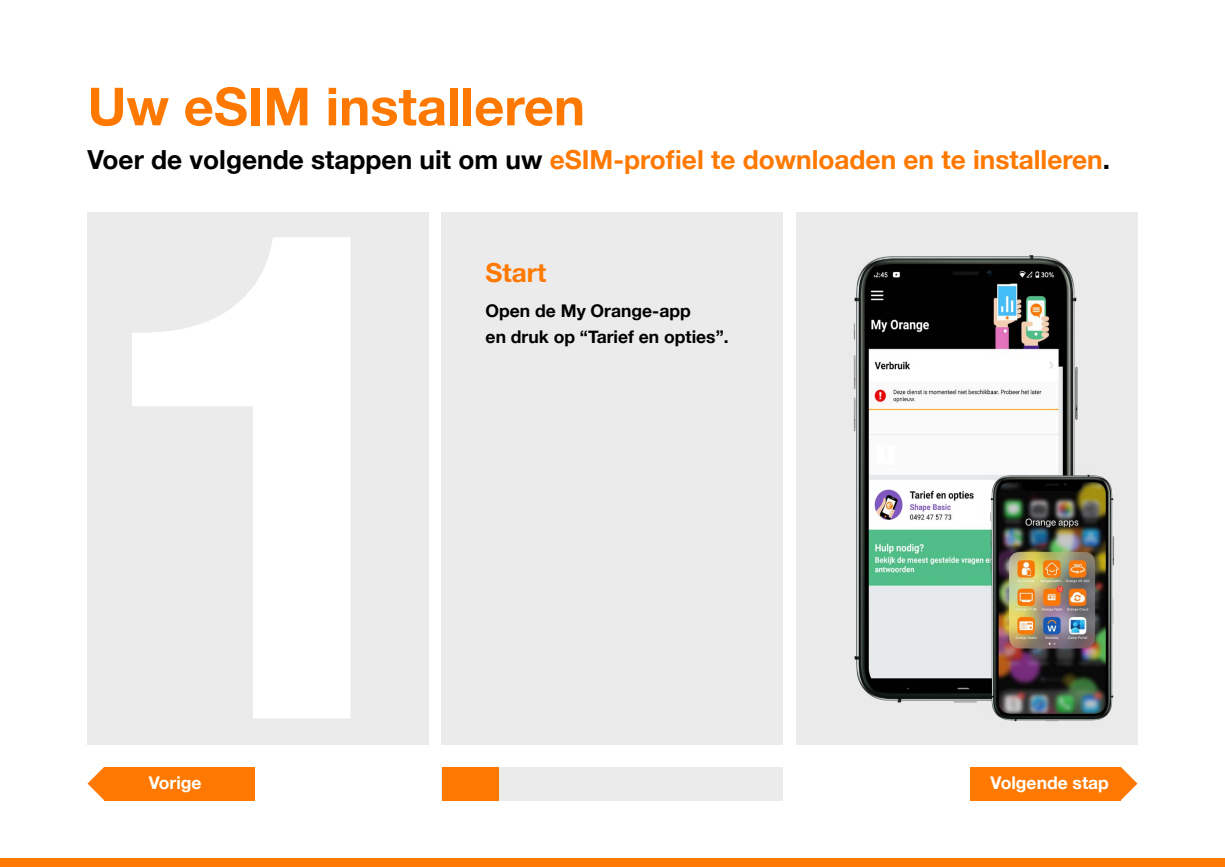
<style>
.page{position:relative;width:1225px;height:867px;background:#fff}
.page>*{position:absolute;margin:0;border:0;box-sizing:border-box;transform-origin:0 0}
.t1{font:700 52.5px "Helvetica Neue";color:#ff7900}
.t2{font:700 26.25px "Helvetica Neue";color:#ff7900}
.t3{font:700 17.5px/26.2px "Helvetica Neue";color:#000}
.t4{font:700 17.5px "Helvetica Neue";color:#fff}
.s1{color:#000}
</style>
<div class="page">
<div style="left:442px;top:213px;width:341px;height:531px;background:#ebebeb"></div>
<div style="left:88px;top:213px;width:341px;height:531px;background:#ebebeb"></div>
<div style="left:796px;top:213px;width:342px;height:531px;background:#ebebeb"></div>
<div style="left:0;top:858px;width:1225px;height:8px;background:#ff7900"></div>
<div style="left:970px;top:766px;width:151px;height:33px;background:#ff7900"></div>
<svg style="left:1121px;top:767px;width:17px;height:32px"></svg>
<img style="left:853px;top:255px;width:225px;height:448px">
<div style="left:442px;top:766px;width:341px;height:33px;background:#ebebeb"></div>
<div style="left:442px;top:766px;width:57px;height:33px;background:#ff7900"></div>
<img style="left:981px;top:468px;width:133px;height:254px">
<div style="left:104px;top:766px;width:151px;height:33px;background:#ff7900"></div>
<svg style="left:87px;top:767px;width:17px;height:32px"></svg>
<h1 class="t1" style="left:88px;top:65px;width:499px">Uw eSIM installeren</h1>
<p class="t2" style="left:88px;top:139px;width:1024px"><span class="s1">Voer de volgende stappen uit om uw</span> eSIM-profiel te downloaden en te installeren<span class="s1">.</span></p>
<p class="t2" style="left:486px;top:252px;width:62px">Start</p>
<p class="t3" style="left:486px;top:298px;width:245px">Open de My Orange-app<br>en druk op “Tarief en opties”.</p>
<p class="t4" style="left:149px;top:769px;width:54px">Vorige</p>
<p class="t4" style="left:991px;top:769px;width:120px">Volgende stap</p>
</div>
